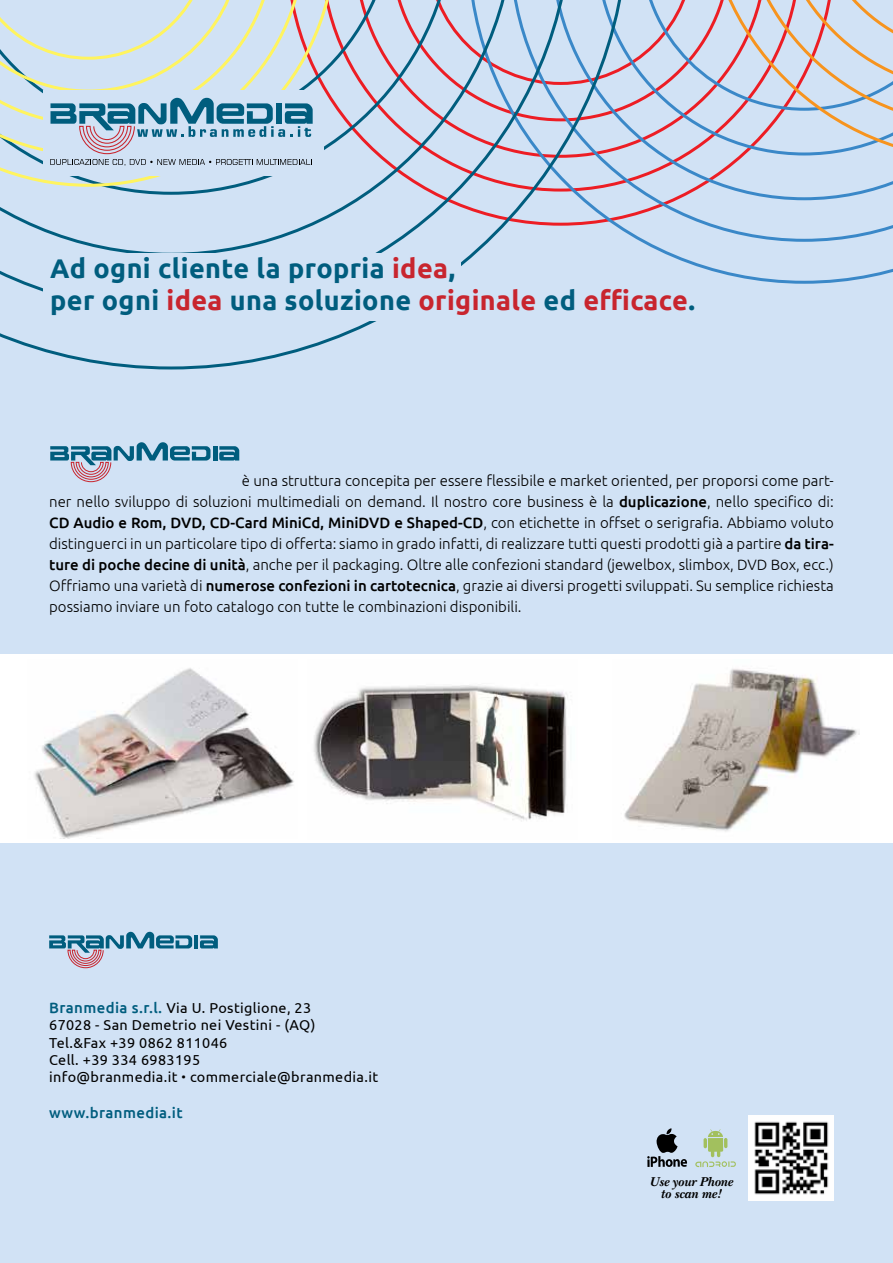
<style>
.page{position:relative;width:893px;height:1263px;background:#d1e2f5}
.page>*{position:absolute;margin:0;border:0;box-sizing:border-box;transform-origin:0 0}
.t1{font:700 27px/32.4px "Ubuntu";letter-spacing:.015em;color:#005d7e}
.t2{font:300 15px/21px "Ubuntu";color:#000;text-align:justify}
.t3{font:500 15px "Ubuntu";letter-spacing:.025em;color:#005d7e}
.t4{font:14.4px/17.2px "Ubuntu";letter-spacing:.025em;color:#000}
.t5{font:13.5px/12px "New Baskerville Bold Italic Os F";color:#000;text-align:center}
.s1{color:#c8252e}
.s2{font-weight:500}
.s3{font-weight:500;font-size:15px;color:#005d7e}
.s4{font-family:"Sansation"}
</style>
<div class="page">
<svg style="left:631px;top:0;width:262px;height:284px"></svg>
<svg style="left:0;top:0;width:631px;height:370px"></svg>
<svg style="left:702px;top:0;width:191px;height:162px"></svg>
<svg style="left:0;top:0;width:338px;height:188px"></svg>
<div style="left:44px;top:285px;width:656px;height:36px;background:#d1e2f5"></div>
<div style="left:44px;top:254px;width:417px;height:35px;background:#d1e2f5"></div>
<div style="left:44px;top:91px;width:280px;height:85px;background:#d1e2f5"></div>
<hr style="left:213px;top:446px;width:4px;height:14px;background:#005d7e">
<svg style="left:219px;top:446px;width:20px;height:14px"></svg>
<svg style="left:50px;top:442px;width:160px;height:40px"></svg>
<svg style="left:50px;top:98px;width:263px;height:68px"></svg>
<div style="left:0;top:654px;width:893px;height:188px;background:#fff"></div>
<img style="left:34px;top:668px;width:260px;height:171px">
<img style="left:313px;top:685px;width:254px;height:136px">
<img style="left:624px;top:669px;width:235px;height:163px">
<img style="left:749px;top:1115px;width:85px;height:85px">
<hr style="left:194px;top:935px;width:4px;height:13px;background:#005d7e">
<svg style="left:200px;top:935px;width:18px;height:13px"></svg>
<svg style="left:49px;top:932px;width:143px;height:36px"></svg>
<svg style="left:647px;top:1128px;width:40px;height:39px"></svg>
<svg style="left:695px;top:1129px;width:41px;height:38px"></svg>
<h1 class="t1" style="left:50px;top:251px;width:646px">Ad ogni cliente la propria <span class="s1">idea</span>,<br>per ogni <span class="s1">idea</span> una soluzione <span class="s1">originale</span> ed <span class="s1">efficace</span>.</h1>
<p class="t2" style="left:49px;top:470px;width:786px;text-indent:192px">è una struttura concepita per essere flessibile e market oriented, per proporsi come part&shy;ner nello sviluppo di soluzioni multimediali on demand. Il nostro core business è la <span class="s2">duplicazione</span>, nello specifico di:<br><span class="s2">CD Audio e Rom, DVD, CD-Card MiniCd, MiniDVD e Shaped-CD</span>, con etichette in offset o serigrafia. Abbiamo voluto distinguerci in un particolare tipo di offerta: siamo in grado infatti, di realizzare tutti questi prodotti già a partire <span class="s2">da tira&shy;ture di poche decine di unità</span>, anche per il packaging. Oltre alle confezioni standard (jewelbox, slimbox, DVD Box, ecc.)<br>Offriamo una varietà di <span class="s2">numerose confezioni in cartotecnica</span>, grazie ai diversi progetti sviluppati. Su semplice richiesta possiamo inviare un foto catalogo con tutte le combinazioni disponibili.</p>
<p class="t4" style="left:49px;top:999px;width:330px"><span class="s3">Branmedia s.r.l.</span> Via U. Postiglione, 23<br>67028 - San Demetrio nei Vestini - (AQ)<br>Tel.&amp;Fax +39 0862 811046<br>Cell. +39 334 6983195<br>info@branmedia.it <span class="s4">•</span> commerciale@branmedia.it</p>
<p class="t3" style="left:49px;top:1103px;width:135px">www.branmedia.it</p>
<p class="t5" style="left:650px;top:1175px;width:85px">Use your Phone to scan me!</p>
</div>
